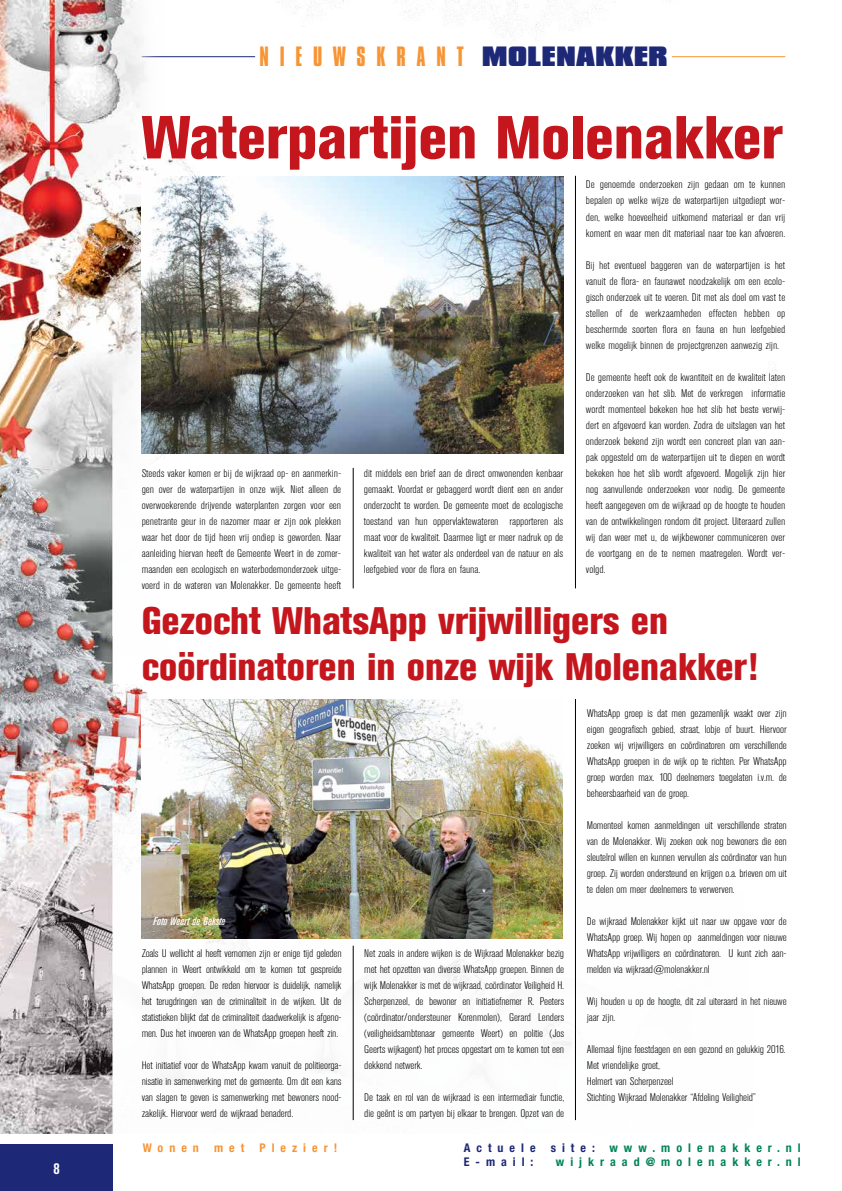
<style>
.page{position:relative;width:842px;height:1191px;background:#fff}
.page>*{position:absolute;margin:0;border:0;box-sizing:border-box;transform-origin:0 0}
.t1{font:800 condensed 60px "Akzidenz Grotesk BE";color:#c4161c}
.t2{font:800 condensed 38px/45.6px "Akzidenz Grotesk BE";color:#c4161c}
.t3{font:24px "Compacta BT";letter-spacing:.45em;color:#f79433}
.t4{font:700 condensed 16px "Akzidenz Grotesk BE";color:#fff}
.t5{font:700 condensed 12px "Helvetica Neue";letter-spacing:.5em;color:#008457}
.t6{font:700 condensed 12px "Helvetica Neue";letter-spacing:.5em;color:#f79433}
.t7{font:700 condensed 12px "Helvetica Neue";letter-spacing:.5em;color:#1d2877}
.t8{font:300 condensed 11px/16px "Akzidenz Grotesk BE";letter-spacing:-.01em;color:#000;text-align:justify;scale:1.15 1}
.t9{font:italic 500 condensed 11px "Akzidenz Grotesk BE";color:#fff;scale:1.15 1}
.s1{font-weight:900;color:#1d2877}
.s2{color:#1d2877}
</style>
<div class="page">
<div style="left:0;top:1143px;width:113px;height:48px;background:#1d2877"></div>
<hr style="left:672px;top:56px;width:113px;height:1px;background:#f79433">
<img style="left:0;top:0;width:777px;height:1133px">
<img style="left:142px;top:177px;width:421px;height:277px">
<img style="left:142px;top:699px;width:421px;height:239px">
<hr style="left:353px;top:468px;width:1px;height:120px;background:#000">
<hr style="left:575px;top:176px;width:1px;height:412px;background:#000">
<hr style="left:353px;top:945px;width:1px;height:175px;background:#000">
<hr style="left:575px;top:699px;width:1px;height:421px;background:#000">
<h3 class="t4" style="left:53px;top:1159px;width:8px">8</h3>
<h3 class="t3" style="left:259px;top:42px;width:410px">NIEUWSKRANT <span class="s1">MOLENAKKER</span></h3>
<h1 class="t1" style="left:142px;top:103px;width:642px">Waterpartijen Molenakker</h1>
<p class="t8" style="left:586px;top:177px;width:175px">De genoemde onderzoeken zijn gedaan om te kunnen bepalen op welke wijze de waterpartijen uitgediept wor&shy;den, welke hoeveelheid uitkomend materiaal er dan vrij koment en waar men dit materiaal naar toe kan afvoeren.</p>
<p class="t8" style="left:586px;top:257px;width:175px">Bij het eventueel baggeren van de waterpartijen is het vanuit de flora- en faunawet noodzakelijk om een ecolo&shy;gisch onderzoek uit te voeren. Dit met als doel om vast te stellen of de werkzaamheden effecten hebben op beschermde soorten flora en fauna en hun leefgebied welke mogelijk binnen de projectgrenzen aanwezig zijn.</p>
<p class="t8" style="left:586px;top:369px;width:175px">De gemeente heeft ook de kwantiteit en de kwaliteit laten onderzoeken van het slib. Met de verkregen informatie wordt momenteel bekeken hoe het slib het beste verwij&shy;dert en afgevoerd kan worden. Zodra de uitslagen van het onderzoek bekend zijn wordt een concreet plan van aan&shy;pak opgesteld om de waterpartijen uit te diepen en wordt bekeken hoe het slib wordt afgevoerd. Mogelijk zijn hier nog aanvullende onderzoeken voor nodig. De gemeente heeft aangegeven om de wijkraad op de hoogte te houden van de ontwikkelingen rondom dit project. Uiteraard zullen wij dan weer met u, de wijkbewoner communiceren over de voortgang en de te nemen maatregelen. Wordt ver&shy;volgd.</p>
<h2 class="t2" style="left:142px;top:598px;width:618px">Gezocht WhatsApp vrijwilligers en coördinatoren in onze wijk Molenakker!</h2>
<p class="t8" style="left:142px;top:465px;width:175px">Steeds vaker komen er bij de wijkraad op- en aanmerkin&shy;gen over de waterpartijen in onze wijk. Niet alleen de overwoekerende drijvende waterplanten zorgen voor een penetrante geur in de nazomer maar er zijn ook plekken waar het door de tijd heen vrij ondiep is geworden. Naar aanleiding hiervan heeft de Gemeente Weert in de zomer&shy;maanden een ecologisch en waterbodemonderzoek uitge&shy;voerd in de wateren van Molenakker. De gemeente heeft</p>
<p class="t8" style="left:364px;top:465px;width:175px">dit middels een brief aan de direct omwonenden kenbaar gemaakt. Voordat er gebaggerd wordt dient een en ander onderzocht te worden. De gemeente moet de ecologische toestand van hun oppervlaktewateren rapporteren als maat voor de kwaliteit. Daarmee ligt er meer nadruk op de kwaliteit van het water als onderdeel van de natuur en als leefgebied voor de flora en fauna.</p>
<p class="t9" style="left:153px;top:914px;width:64px">Foto Weert de Gekste</p>
<p class="t8" style="left:142px;top:945px;width:175px">Zoals U wellicht al heeft vernomen zijn er enige tijd geleden plannen in Weert ontwikkeld om te komen tot gespreide WhatsApp groepen. De reden hiervoor is duidelijk, namelijk het terugdringen van de criminaliteit in de wijken. Uit de statistieken blijkt dat de criminaliteit daadwerkelijk is afgeno&shy;men. Dus het invoeren van de WhatsApp groepen heeft zin.</p>
<p class="t8" style="left:142px;top:1057px;width:175px">Het initiatief voor de WhatsApp kwam vanuit de politieorga&shy;nisatie in samenwerking met de gemeente. Om dit een kans van slagen te geven is samenwerking met bewoners nood&shy;zakelijk. Hiervoor werd de wijkraad benaderd.</p>
<p class="t8" style="left:364px;top:945px;width:175px">Net zoals in andere wijken is de Wijkraad Molenakker bezig met het opzetten van diverse WhatsApp groepen. Binnen de wijk Molenakker is met de wijkraad, coördinator Veiligheid H.<br>Scherpenzeel, de bewoner en initiatiefnemer R. Peeters (coördinator/ondersteuner Korenmolen), Gerard Lenders (veiligheidsambtenaar gemeente Weert) en politie (Jos Geerts wijkagent) het proces opgestart om te komen tot een dekkend netwerk.</p>
<p class="t8" style="left:364px;top:1089px;width:175px">De taak en rol van de wijkraad is een intermediair functie, die geënt is om partyen bij elkaar te brengen. Opzet van de</p>
<p class="t8" style="left:587px;top:705px;width:175px">WhatsApp groep is dat men gezamenlijk waakt over zijn eigen geografisch gebied, straat, lobje of buurt. Hiervoor zoeken wij vrijwilligers en coördinatoren om verschillende WhatsApp groepen in de wijk op te richten. Per WhatsApp groep worden max. 100 deelnemers toegelaten i.v.m. de beheersbaarheid van de groep.</p>
<p class="t8" style="left:587px;top:817px;width:175px">Momenteel komen aanmeldingen uit verschillende straten van de Molenakker. Wij zoeken ook nog bewoners die een sleutelrol willen en kunnen vervullen als coördinator van hun groep. Zij worden ondersteund en krijgen o.a. brieven om uit te delen om meer deelnemers te verwerven.</p>
<p class="t8" style="left:587px;top:913px;width:175px">De wijkraad Molenakker kijkt uit naar uw opgave voor de WhatsApp groep. Wij hopen op aanmeldingen voor nieuwe WhatsApp vrijwilligers en coördinatoren. U kunt zich aan&shy;melden via wijkraad@molenakker.nl</p>
<p class="t8" style="left:587px;top:993px;width:175px">Wij houden u op de hoogte, dit zal uiteraard in het nieuwe jaar zijn.</p>
<p class="t8" style="left:587px;top:1041px;width:174px;text-align:left">Allemaal fijne feestdagen en een gezond en gelukkig 2016.<br>Met vriendelijke groet,<br>Helmert van Scherpenzeel<br>Stichting Wijkraad Molenakker “Afdeling Veiligheid”</p>
<p class="t6" style="left:143px;top:1140px;width:58px">Wonen</p>
<p class="t6" style="left:214px;top:1140px;width:32px">met</p>
<p class="t6" style="left:259px;top:1140px;width:79px">Plezier!</p>
<p class="t7" style="left:464px;top:1140px;width:73px">Actuele</p>
<p class="t5" style="left:551px;top:1140px;width:252px"><span class="s2">site:</span> www.molenakker.nl</p>
<p class="t7" style="left:464px;top:1154px;width:71px">E-mail:</p>
<p class="t5" style="left:556px;top:1154px;width:246px">wijkraad@molenakker.nl</p>
</div>
